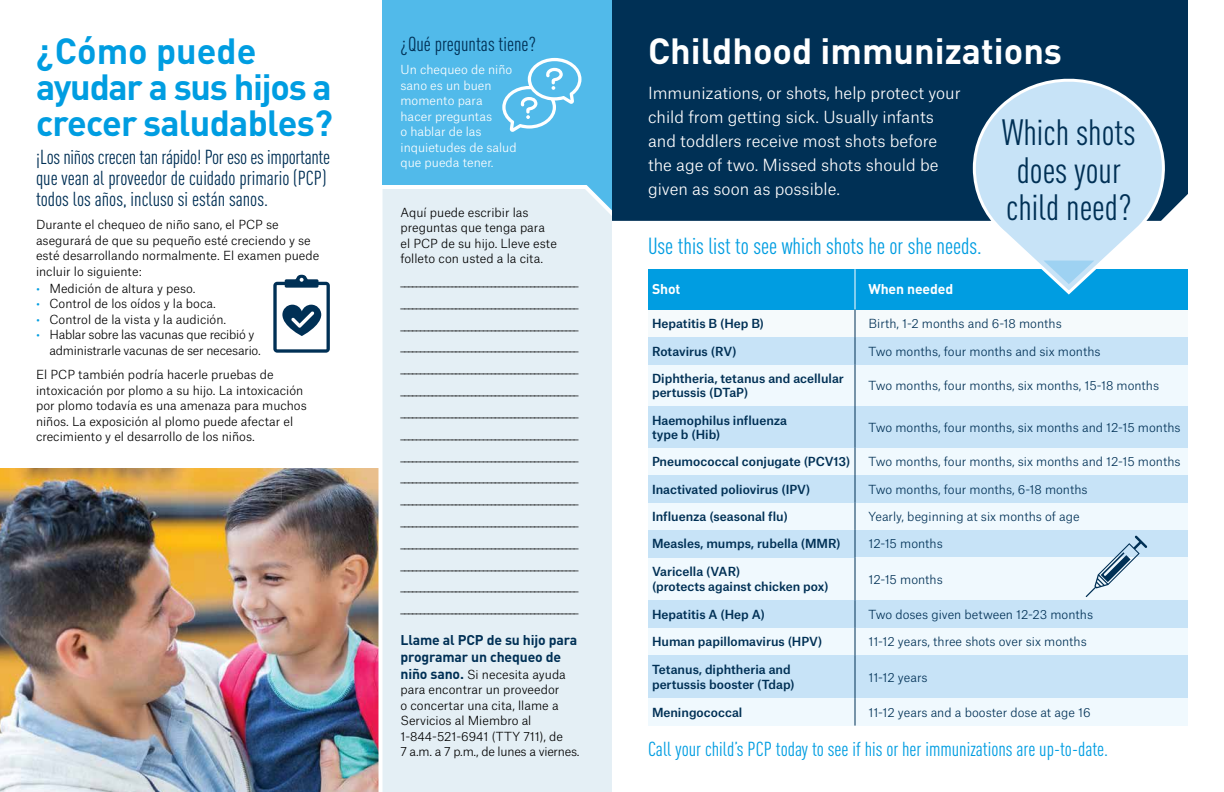
<style>
.page{position:relative;width:1224px;height:792px;background:#fff}
.page>*{position:absolute;margin:0;border:0;box-sizing:border-box;transform-origin:0 0}
.t1{font:condensed 36.1px/37.9px "DINOT";color:#003055}
.t2{font:700 36px/36px "DINOT";letter-spacing:-.02em;color:#009de1}
.t3{font:700 36px "DINOT";color:#fff}
.t4{font:condensed 23px "DINOT";color:#009de1}
.t5{font:condensed 20px/21px "DINOT";color:#003055}
.t6{font:condensed 20px "DINOT";color:#009de1}
.t7{font:300 16px/24px "Atlas Grotesk";color:#fff}
.t8{font:700 14px/16.8px "DINOT";letter-spacing:-.01em;color:#003055}
.t9{font:700 14px "DINOT";letter-spacing:-.01em;color:#fff}
.t10{font:300 12px/15.5px "Atlas Grotesk";color:#000}
.t11{font:300 12px "Atlas Grotesk";color:#003055}
.t12{font:500 12px/14px "Atlas Grotesk";color:#003055}
.t13{font:300 12px/15.5px "Atlas Grotesk";color:#fff}
.t14{font:300 12px/15.5px "Atlas Grotesk";letter-spacing:-.02em;color:#000}
.s1{color:#009de1}
.s2{font-family:"DINOT";font-weight:700;font-size:14px;color:#003055}
</style>
<div class="page">
<div style="left:648px;top:310px;width:207px;height:27px;background:#f5fafc"></div>
<div style="left:855px;top:310px;width:333px;height:27px;background:#f5fafc"></div>
<div style="left:648px;top:365px;width:207px;height:41px;background:#f0f9fe"></div>
<div style="left:855px;top:365px;width:333px;height:41px;background:#f0f9fe"></div>
<div style="left:648px;top:447px;width:207px;height:28px;background:#f0f9fe"></div>
<div style="left:855px;top:447px;width:333px;height:28px;background:#f0f9fe"></div>
<div style="left:648px;top:502px;width:207px;height:28px;background:#f0f9fe"></div>
<div style="left:855px;top:502px;width:333px;height:28px;background:#f0f9fe"></div>
<div style="left:648px;top:557px;width:207px;height:43px;background:#f0f9fe"></div>
<div style="left:648px;top:628px;width:207px;height:27px;background:#f0f9fe"></div>
<div style="left:855px;top:628px;width:333px;height:27px;background:#f0f9fe"></div>
<div style="left:648px;top:698px;width:207px;height:28px;background:#f0f9fe"></div>
<div style="left:855px;top:698px;width:333px;height:28px;background:#f0f9fe"></div>
<img style="left:0;top:468px;width:376px;height:324px">
<div style="left:382px;top:0;width:230px;height:216px;background:#51baea"></div>
<div style="left:376px;top:185px;width:236px;height:607px;background:#e4eff5"></div>
<div style="left:648px;top:269px;width:207px;height:41px;background:#009de1"></div>
<div style="left:855px;top:269px;width:333px;height:41px;background:#009de1"></div>
<div style="left:648px;top:337px;width:207px;height:28px;background:#c7e3f7"></div>
<div style="left:855px;top:337px;width:333px;height:28px;background:#c7e3f7"></div>
<div style="left:648px;top:406px;width:207px;height:41px;background:#c7e3f7"></div>
<div style="left:855px;top:406px;width:333px;height:41px;background:#c7e3f7"></div>
<div style="left:648px;top:475px;width:207px;height:27px;background:#c7e3f7"></div>
<div style="left:855px;top:475px;width:333px;height:27px;background:#c7e3f7"></div>
<div style="left:648px;top:530px;width:207px;height:27px;background:#c7e3f7"></div>
<div style="left:855px;top:530px;width:333px;height:27px;background:#c7e3f7"></div>
<div style="left:648px;top:600px;width:207px;height:28px;background:#c7e3f7"></div>
<div style="left:855px;top:600px;width:333px;height:28px;background:#c7e3f7"></div>
<div style="left:648px;top:655px;width:207px;height:43px;background:#c7e3f7"></div>
<div style="left:855px;top:655px;width:333px;height:43px;background:#c7e3f7"></div>
<div style="left:855px;top:557px;width:333px;height:43px;background:#f0f9fe"></div>
<hr style="left:854px;top:269px;width:2px;height:41px;background:#fff">
<svg style="left:855px;top:310px;width:1px;height:55px"></svg>
<hr style="left:855px;top:365px;width:1px;height:41px;background:#003055">
<hr style="left:855px;top:406px;width:1px;height:41px;background:#003055">
<svg style="left:855px;top:447px;width:1px;height:110px"></svg>
<hr style="left:855px;top:557px;width:1px;height:43px;background:#003055">
<svg style="left:855px;top:600px;width:1px;height:55px"></svg>
<hr style="left:855px;top:655px;width:1px;height:43px;background:#003055">
<svg style="left:855px;top:698px;width:1px;height:28px"></svg>
<div style="left:612px;top:0;width:576px;height:221px;background:#003055"></div>
<svg style="left:971px;top:67px;width:193px;height:228px"></svg>
<svg style="left:1043px;top:261px;width:51px;height:23px"></svg>
<svg style="left:1086px;top:536px;width:61px;height:61px"></svg>
<svg style="left:502px;top:58px;width:80px;height:74px"></svg>
<svg style="left:273px;top:275px;width:57px;height:78px"></svg>
<h2 class="t2" style="left:36px;top:31px;width:298px">¿Cómo puede ayudar a sus hijos a crecer saludables?</h2>
<p class="t5" style="left:36px;top:146px;width:296px">¡Los niños crecen tan rápido! Por eso es importante que vean al proveedor de cuidado primario (PCP) todos los años, incluso si están sanos.</p>
<p class="t10" style="left:36px;top:216px;width:285px">Durante el chequeo de niño sano, el PCP se asegurará de que su pequeño esté creciendo y se esté desarrollando normalmente. El examen puede incluir lo siguiente:</p>
<p class="t10" style="left:36px;top:279px;width:161px"><span class="s1">•</span> Medición de altura y peso.</p>
<p class="t10" style="left:36px;top:295px;width:181px"><span class="s1">•</span> Control de los oídos y la boca.</p>
<p class="t10" style="left:36px;top:310px;width:192px"><span class="s1">•</span> Control de la vista y la audición.</p>
<p class="t14" style="left:50px;top:326px;width:213px;text-indent:-14px"><span class="s1">•</span> Hablar sobre las vacunas que recibió y administrarle vacunas de ser necesario.</p>
<p class="t10" style="left:36px;top:366px;width:272px">El PCP también podría hacerle pruebas de intoxicación por plomo a su hijo. La intoxicación por plomo todavía es una amenaza para muchos niños. La exposición al plomo puede afectar el crecimiento y el desarrollo de los niños.</p>
<h3 class="t5" style="left:400px;top:34px;width:137px">¿Qué preguntas tiene?</h3>
<p class="t13" style="left:400px;top:61px;width:118px">Un chequeo de niño sano es un buen momento para hacer preguntas<br>o hablar de las inquietudes de salud que pueda tener.</p>
<p class="t10" style="left:400px;top:203px;width:158px">Aquí puede escribir las preguntas que tenga para el PCP de su hijo. Lleve este folleto con usted a la cita.</p>
<p class="t10" style="left:400px;top:268px;width:179px;line-height:21.8px;text-align:justify">_____________________________________________ _____________________________________________ _____________________________________________ _____________________________________________ _____________________________________________ _____________________________________________ _____________________________________________ _____________________________________________ _____________________________________________ _____________________________________________ _____________________________________________ _____________________________________________ _____________________________________________ _____________________________________________ _____________________________________________ _____________________________________________</p>
<p class="t8" style="left:400px;top:631px;width:178px">Llame al PCP de su hijo para programar un chequeo de</p>
<p class="t10" style="left:400px;top:665px;width:181px"><span class="s2">niño sano.</span> Si necesita ayuda para encontrar un proveedor<br>o concertar una cita, llame a<br>Servicios al Miembro al<br>1-844-521-6941 (TTY 711), de<br>7 a.m. a 7 p.m., de lunes a viernes.</p>
<h2 class="t3" style="left:648px;top:27px;width:415px">Childhood immunizations</h2>
<p class="t7" style="left:648px;top:79px;width:314px">Immunizations, or shots, help protect your child from getting sick. Usually infants and toddlers receive most shots before the age of two. Missed shots should be given as soon as possible.</p>
<p class="t4" style="left:648px;top:233px;width:335px">Use this list to see which shots he or she needs.</p>
<p class="t1" style="left:1002px;top:113px;width:135px">Which shots does your child need?</p>
<p class="t9" style="left:652px;top:280px;width:30px">Shot</p>
<p class="t9" style="left:868px;top:280px;width:86px">When needed</p>
<p class="t12" style="left:652px;top:315px;width:114px">Hepatitis B (Hep B)</p>
<p class="t11" style="left:869px;top:314px;width:195px">Birth, 1-2 months and 6-18 months</p>
<p class="t12" style="left:652px;top:343px;width:86px">Rotavirus (RV)</p>
<p class="t11" style="left:869px;top:342px;width:234px">Two months, four months and six months</p>
<p class="t12" style="left:652px;top:370px;width:193px">Diphtheria, tetanus and acellular pertussis (DTaP)</p>
<p class="t11" style="left:869px;top:376px;width:292px">Two months, four months, six months, 15-18 months</p>
<p class="t12" style="left:652px;top:412px;width:137px">Haemophilus influenza type b (Hib)</p>
<p class="t11" style="left:869px;top:418px;width:314px">Two months, four months, six months and 12-15 months</p>
<p class="t12" style="left:652px;top:453px;width:200px">Pneumococcal conjugate (PCV13)</p>
<p class="t11" style="left:869px;top:452px;width:314px">Two months, four months, six months and 12-15 months</p>
<p class="t12" style="left:652px;top:481px;width:160px">Inactivated poliovirus (IPV)</p>
<p class="t11" style="left:869px;top:480px;width:221px">Two months, four months, 6-18 months</p>
<p class="t12" style="left:652px;top:508px;width:137px">Influenza (seasonal flu)</p>
<p class="t11" style="left:869px;top:507px;width:213px">Yearly, beginning at six months of age</p>
<p class="t12" style="left:652px;top:536px;width:190px">Measles, mumps, rubella (MMR)</p>
<p class="t11" style="left:869px;top:534px;width:76px">12-15 months</p>
<p class="t12" style="left:652px;top:562px;width:178px;line-height:15.5px">Varicella (VAR)<br>(protects against chicken pox)</p>
<p class="t11" style="left:869px;top:570px;width:76px">12-15 months</p>
<p class="t12" style="left:652px;top:606px;width:114px">Hepatitis A (Hep A)</p>
<p class="t11" style="left:869px;top:605px;width:226px">Two doses given between 12-23 months</p>
<p class="t12" style="left:652px;top:633px;width:172px">Human papillomavirus (HPV)</p>
<p class="t11" style="left:869px;top:632px;width:220px">11-12 years, three shots over six months</p>
<p class="t12" style="left:652px;top:660px;width:144px;line-height:15.5px">Tetanus, diphtheria and pertussis booster (Tdap)</p>
<p class="t11" style="left:869px;top:668px;width:61px">11-12 years</p>
<p class="t12" style="left:652px;top:704px;width:92px">Meningococcal</p>
<p class="t11" style="left:869px;top:703px;width:224px">11-12 years and a booster dose at age 16</p>
<p class="t6" style="left:648px;top:737px;width:462px">Call your child’s PCP today to see if his or her immunizations are up-to-date.</p>
</div>
